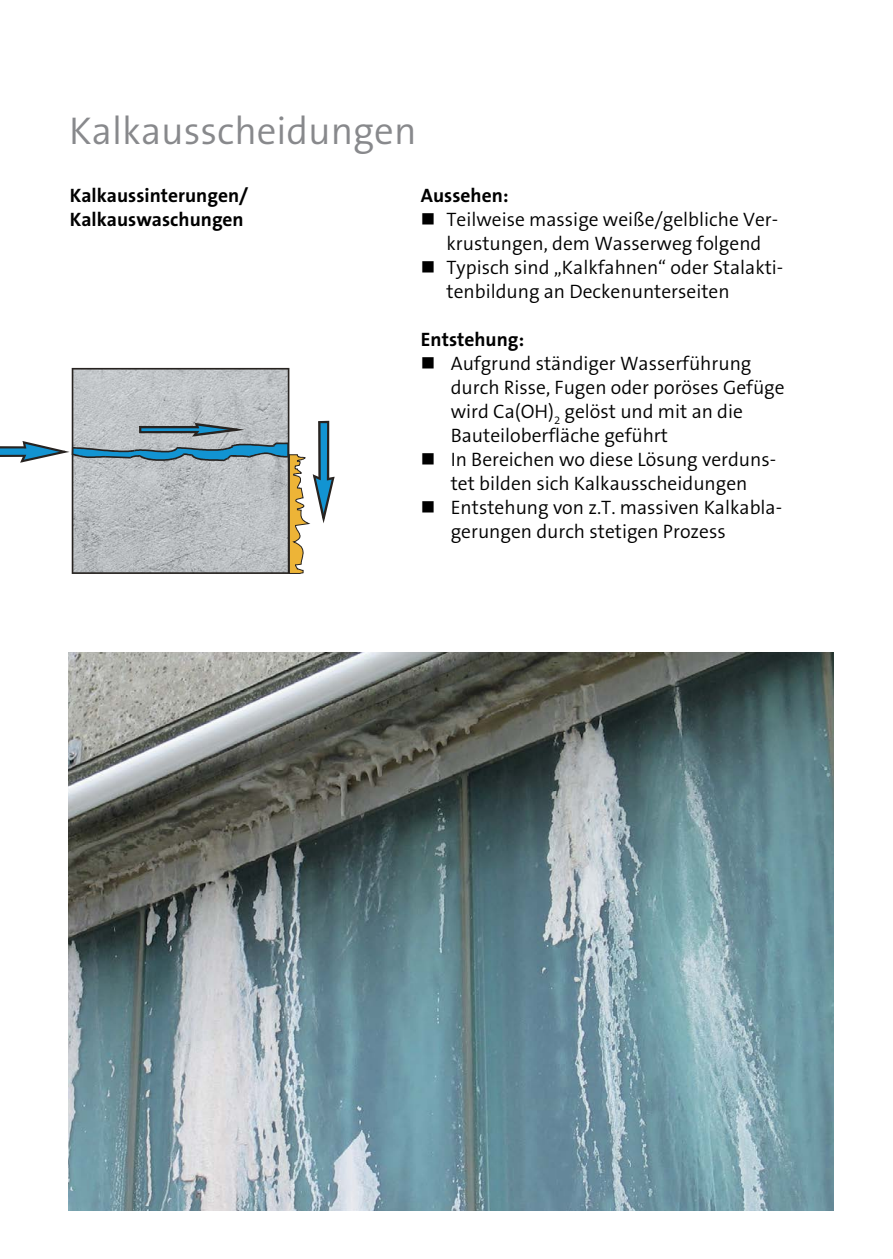
<style>
.page{position:relative;width:893px;height:1259px;background:#fff}
.page>*{position:absolute;margin:0;border:0;box-sizing:border-box;transform-origin:0 0}
._01_main_heading{font:300 39px "The Sans B4";color:#88898c}
.Lauftext_A6{font:300 19.5px/24px "The Sans B4";color:#000}
.Lauftext_A6-2{font:700 19.5px "The Sans B7";color:#000}
</style>
<div class="page">
<img style="left:68px;top:652px;width:765px;height:558px">
<svg style="left:0;top:368px;width:335px;height:206px"></svg>
<p class="_01_main_heading" style="left:69px;top:110px;width:349px">Kalkausscheidungen</p>
<p class="Lauftext_A6-2" style="left:70px;top:184px;width:180px">Kalkaussinterungen/</p>
<p class="Lauftext_A6-2" style="left:70px;top:208px;width:176px">Kalkauswaschungen</p>
<p class="Lauftext_A6-2" style="left:421px;top:184px;width:89px">Aussehen:</p>
<p class="Lauftext_A6" style="left:421px;top:208px;width:359px;text-align:center">■ Teilweise massige weiße/gelbliche Ver&shy;krustungen, dem Wasserweg folgend</p>
<p class="Lauftext_A6" style="left:446px;top:256px;width:338px;text-indent:-26px">■ Typisch sind „Kalkfahnen“ oder Stalakti&shy;tenbildung an Deckenunterseiten</p>
<p class="Lauftext_A6-2" style="left:421px;top:328px;width:105px">Entstehung:</p>
<p class="Lauftext_A6" style="left:451px;top:352px;width:335px;text-indent:-30px">■ Aufgrund ständiger Wasserführung durch Risse, Fugen oder poröses Gefüge wird Ca(OH)<sub>2</sub> gelöst und mit an die Bauteiloberfläche geführt</p>
<p class="Lauftext_A6" style="left:421px;top:448px;width:357px;text-align:center">■ In Bereichen wo diese Lösung verduns&shy;tet bilden sich Kalkausscheidungen</p>
<p class="Lauftext_A6" style="left:451px;top:496px;width:333px;text-indent:-30px">■ Entstehung von z.T. massiven Kalkabla&shy;gerungen durch stetigen Prozess</p>
</div>
